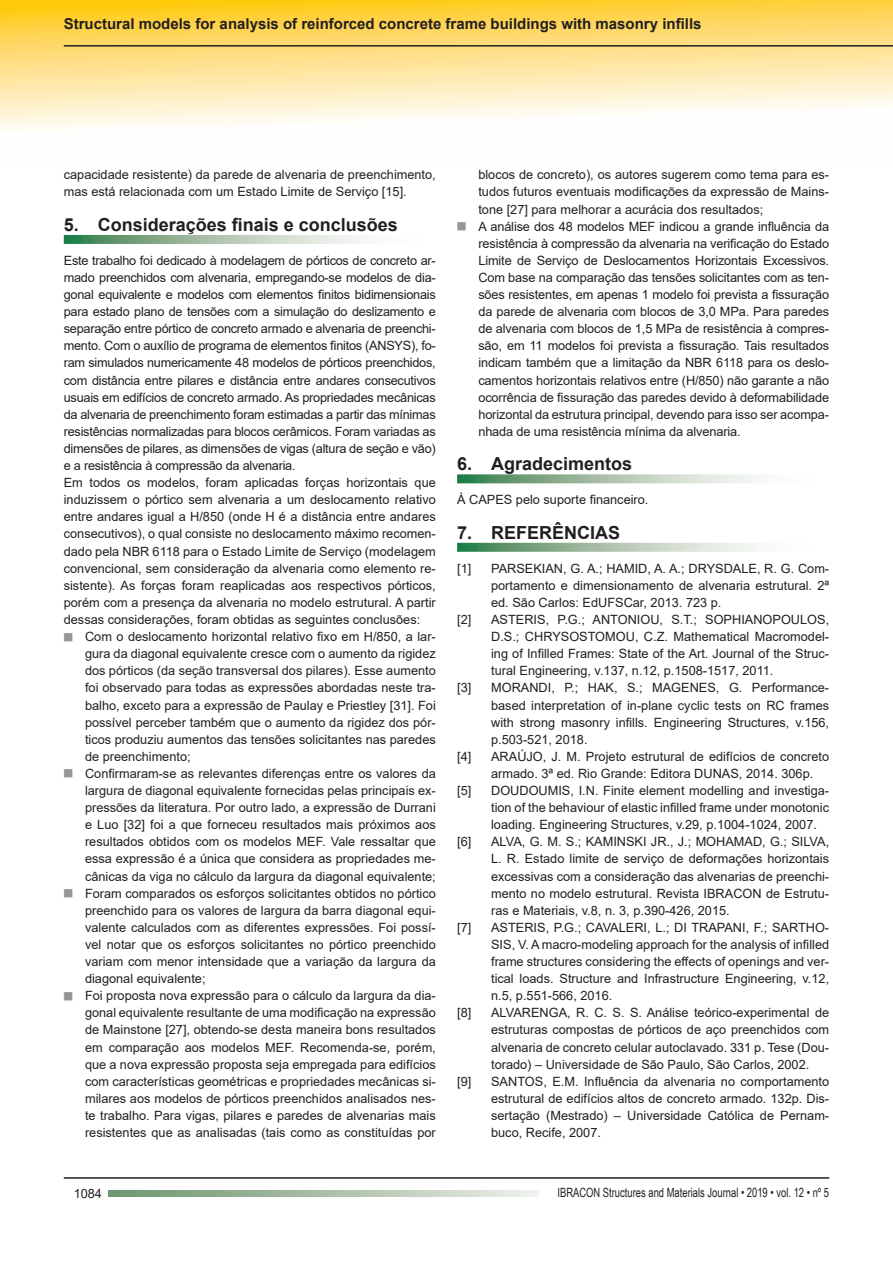
<style>
.page{position:relative;width:893px;height:1263px;background:#fff}
.page>*{position:absolute;margin:0;border:0;box-sizing:border-box;transform-origin:0 0}
.t1{font:700 18px "Arial";color:#231f20}
.t2{font:700 15px "Arial";color:#231f20}
.t3{font:12.75px/17.1px "Arial";color:#231f20;text-align:justify}
.t4{font:12.75px/17.1px "Arial";letter-spacing:-.02em;color:#231f20}
.t5{font:12.75px "Arial Narrow";color:#231f20;scale:.9 1}
.s1{color:#939598}
</style>
<div class="page">
<svg style="left:0;top:0;width:893px;height:130px;background:#fee498"></svg>
<hr style="left:64px;top:1177px;width:765px;height:2px;background:#231f20">
<hr style="left:64px;top:45px;width:829px;height:2px;background:#231f20">
<svg style="left:108px;top:1190px;width:431px;height:6px;background:#acc0aa"></svg>
<svg style="left:64px;top:235px;width:299px;height:9px;background:#a2bfa7"></svg>
<svg style="left:457px;top:474px;width:300px;height:9px;background:#a5c1aa"></svg>
<svg style="left:457px;top:543px;width:300px;height:9px;background:#a4c0a9"></svg>
<p class="t2" style="left:64px;top:13px;width:639px">Structural models for analysis of reinforced concrete frame buildings with masonry infills</p>
<p class="t3" style="left:64px;top:166px;width:374px">capacidade resistente) da parede de alvenaria de preenchimento, mas está relacionada com um Estado Limite de Serviço [15].</p>
<h1 class="t1" style="left:64px;top:212px;width:336px">5. Considerações finais e conclusões</h1>
<p class="t4" style="left:64px;top:252px;width:374px">Este trabalho foi dedicado à modelagem de pórticos de concreto ar&shy;mado preenchidos com alvenaria, empregando-se modelos de dia&shy;gonal equivalente e modelos com elementos finitos bidimensionais para estado plano de tensões com a simulação do deslizamento e separação entre pórtico de concreto armado e alvenaria de preenchi&shy;mento. Com o auxílio de programa de elementos finitos (ANSYS), fo&shy;ram simulados numericamente 48 modelos de pórticos preenchidos, com distância entre pilares e distância entre andares consecutivos usuais em edifícios de concreto armado. As propriedades mecânicas da alvenaria de preenchimento foram estimadas a partir das mínimas resistências normalizadas para blocos cerâmicos. Foram variadas as dimensões de pilares, as dimensões de vigas (altura de seção e vão) e a resistência à compressão da alvenaria.<br>Em todos os modelos, foram aplicadas forças horizontais que induzissem o pórtico sem alvenaria a um deslocamento relativo entre andares igual a H/850 (onde H é a distância entre andares consecutivos), o qual consiste no deslocamento máximo recomen&shy;dado pela NBR 6118 para o Estado Limite de Serviço (modelagem convencional, sem consideração da alvenaria como elemento re&shy;sistente). As forças foram reaplicadas aos respectivos pórticos, porém com a presença da alvenaria no modelo estrutural. A partir dessas considerações, foram obtidas as seguintes conclusões:</p>
<p class="t3" style="left:85px;top:628px;width:352px;text-indent:-21px"><span class="s1">■</span> Com o deslocamento horizontal relativo fixo em H/850, a lar&shy;gura da diagonal equivalente cresce com o aumento da rigidez dos pórticos (da seção transversal dos pilares). Esse aumento foi observado para todas as expressões abordadas neste tra&shy;balho, exceto para a expressão de Paulay e Priestley [31]. Foi possível perceber também que o aumento da rigidez dos pór&shy;ticos produziu aumentos das tensões solicitantes nas paredes de preenchimento;</p>
<p class="t3" style="left:85px;top:765px;width:352px;text-indent:-21px"><span class="s1">■</span> Confirmaram-se as relevantes diferenças entre os valores da largura de diagonal equivalente fornecidas pelas principais ex&shy;pressões da literatura. Por outro lado, a expressão de Durrani e Luo [32] foi a que forneceu resultados mais próximos aos resultados obtidos com os modelos MEF. Vale ressaltar que essa expressão é a única que considera as propriedades me&shy;cânicas da viga no cálculo da largura da diagonal equivalente;</p>
<p class="t3" style="left:85px;top:884px;width:352px;text-indent:-21px"><span class="s1">■</span> Foram comparados os esforços solicitantes obtidos no pórtico preenchido para os valores de largura da barra diagonal equi&shy;valente calculados com as diferentes expressões. Foi possí&shy;vel notar que os esforços solicitantes no pórtico preenchido variam com menor intensidade que a variação da largura da diagonal equivalente;</p>
<p class="t3" style="left:85px;top:987px;width:352px;text-indent:-21px"><span class="s1">■</span> Foi proposta nova expressão para o cálculo da largura da dia&shy;gonal equivalente resultante de uma modificação na expressão de Mainstone [27], obtendo-se desta maneira bons resultados em comparação aos modelos MEF. Recomenda-se, porém, que a nova expressão proposta seja empregada para edifícios com características geométricas e propriedades mecânicas si&shy;milares aos modelos de pórticos preenchidos analisados nes&shy;te trabalho. Para vigas, pilares e paredes de alvenarias mais resistentes que as analisadas (tais como as constituídas por</p>
<p class="t3" style="left:478px;top:166px;width:352px">blocos de concreto), os autores sugerem como tema para es&shy;tudos futuros eventuais modificações da expressão de Mains&shy;tone [27] para melhorar a acurácia dos resultados;</p>
<p class="t3" style="left:478px;top:218px;width:352px;text-indent:-21px"><span class="s1">■</span> A análise dos 48 modelos MEF indicou a grande influência da resistência à compressão da alvenaria na verificação do Estado Limite de Serviço de Deslocamentos Horizontais Excessivos.<br>Com base na comparação das tensões solicitantes com as ten&shy;sões resistentes, em apenas 1 modelo foi prevista a fissuração da parede de alvenaria com blocos de 3,0 MPa. Para paredes de alvenaria com blocos de 1,5 MPa de resistência à compres&shy;são, em 11 modelos foi prevista a fissuração. Tais resultados indicam também que a limitação da NBR 6118 para os deslo&shy;camentos horizontais relativos entre (H/850) não garante a não ocorrência de fissuração das paredes devido à deformabilidade horizontal da estrutura principal, devendo para isso ser acompa&shy;nhada de uma resistência mínima da alvenaria.</p>
<h1 class="t1" style="left:457px;top:451px;width:177px">6. Agradecimentos</h1>
<p class="t3" style="left:457px;top:491px;width:193px">À CAPES pelo suporte financeiro.</p>
<h1 class="t1" style="left:457px;top:519px;width:165px">7. REFERÊNCIAS</h1>
<p class="t3" style="left:457px;top:560px;width:16px">[1]</p>
<p class="t3" style="left:491px;top:560px;width:340px">PARSEKIAN, G. A.; HAMID, A. A.; DRYSDALE, R. G. Com&shy;portamento e dimensionamento de alvenaria estrutural. 2ª ed. São Carlos: EdUFSCar, 2013. 723 p.</p>
<p class="t3" style="left:457px;top:611px;width:16px">[2]</p>
<p class="t3" style="left:491px;top:611px;width:340px">ASTERIS, P.G.; ANTONIOU, S.T.; SOPHIANOPOULOS, D.S.; CHRYSOSTOMOU, C.Z. Mathematical Macromodel&shy;ing of Infilled Frames: State of the Art. Journal of the Struc&shy;tural Engineering, v.137, n.12, p.1508-1517, 2011.</p>
<p class="t3" style="left:457px;top:679px;width:16px">[3]</p>
<p class="t3" style="left:491px;top:679px;width:340px">MORANDI, P.; HAK, S.; MAGENES, G. Performance&shy;based interpretation of in-plane cyclic tests on RC frames with strong masonry infills. Engineering Structures, v.156, p.503-521, 2018.</p>
<p class="t3" style="left:457px;top:748px;width:16px">[4]</p>
<p class="t3" style="left:491px;top:748px;width:340px">ARAÚJO, J. M. Projeto estrutural de edifícios de concreto armado. 3ª ed. Rio Grande: Editora DUNAS, 2014. 306p.</p>
<p class="t3" style="left:457px;top:782px;width:16px">[5]</p>
<p class="t3" style="left:491px;top:782px;width:340px">DOUDOUMIS, I.N. Finite element modelling and investiga&shy;tion of the behaviour of elastic infilled frame under monotonic loading. Engineering Structures, v.29, p.1004-1024, 2007.</p>
<p class="t3" style="left:457px;top:833px;width:16px">[6]</p>
<p class="t3" style="left:491px;top:833px;width:340px">ALVA, G. M. S.; KAMINSKI JR., J.; MOHAMAD, G.; SILVA, L. R. Estado limite de serviço de deformações horizontais excessivas com a consideração das alvenarias de preenchi&shy;mento no modelo estrutural. Revista IBRACON de Estrutu&shy;ras e Materiais, v.8, n. 3, p.390-426, 2015.</p>
<p class="t3" style="left:457px;top:919px;width:16px">[7]</p>
<p class="t3" style="left:491px;top:919px;width:340px">ASTERIS, P.G.; CAVALERI, L.; DI TRAPANI, F.; SARTHO-SIS, V. A macro-modeling approach for the analysis of infilled frame structures considering the effects of openings and ver&shy;tical loads. Structure and Infrastructure Engineering, v.12, n.5, p.551-566, 2016.</p>
<p class="t3" style="left:457px;top:1004px;width:16px">[8]</p>
<p class="t3" style="left:491px;top:1004px;width:340px">ALVARENGA, R. C. S. S. Análise teórico-experimental de estruturas compostas de pórticos de aço preenchidos com alvenaria de concreto celular autoclavado. 331 p. Tese (Dou&shy;torado) – Universidade de São Paulo, São Carlos, 2002.</p>
<p class="t3" style="left:457px;top:1072px;width:16px">[9]</p>
<p class="t3" style="left:491px;top:1072px;width:340px">SANTOS, E.M. Influência da alvenaria no comportamento estrutural de edifícios altos de concreto armado. 132p. Dis&shy;sertação (Mestrado) – Universidade Católica de Pernam&shy;buco, Recife, 2007.</p>
<p class="t3" style="left:74px;top:1185px;width:30px">1084</p>
<p class="t5" style="left:557px;top:1183px;width:303px">IBRACON Structures and Materials Journal • 2019 • vol. 12 • nº 5</p>
</div>
